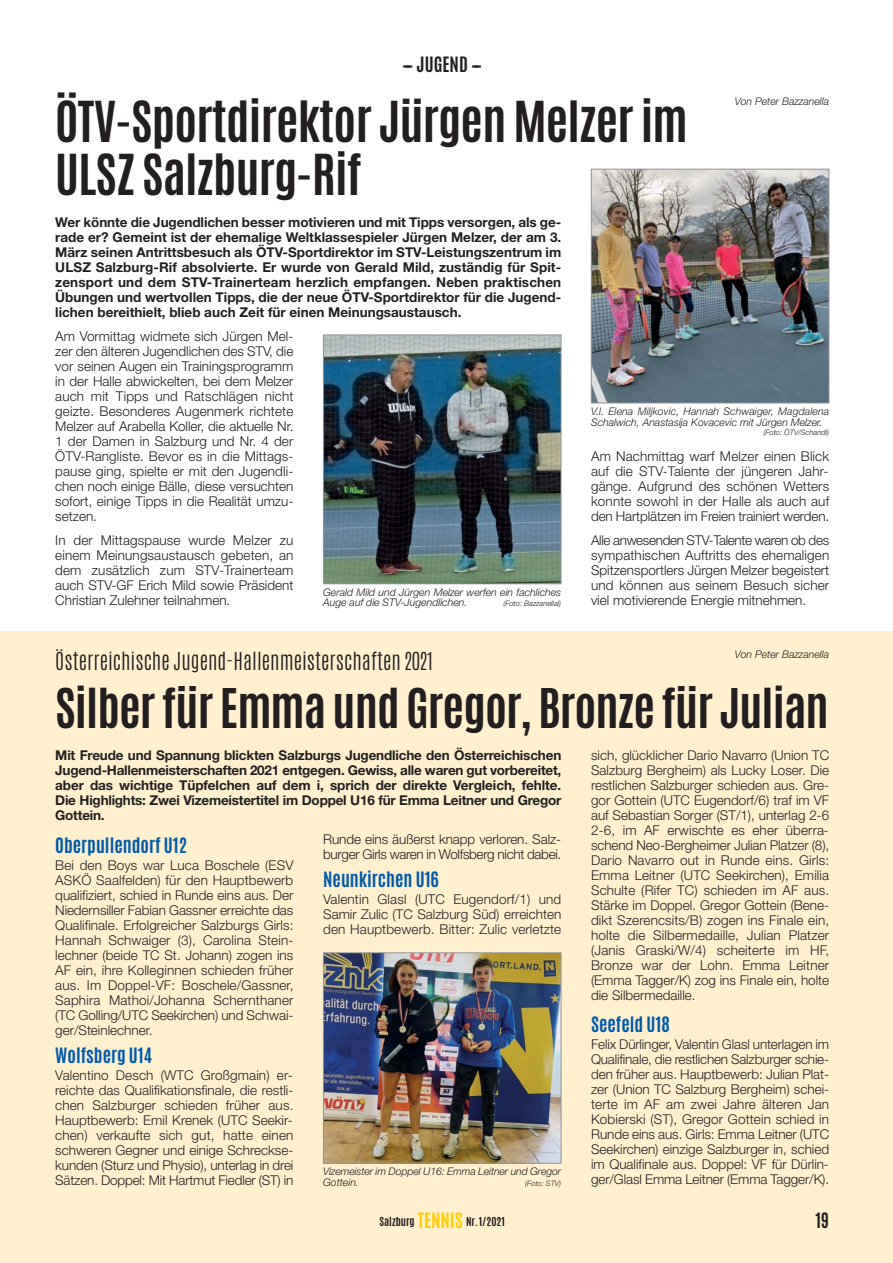
<style>
.page{position:relative;width:893px;height:1263px;background:#fff}
.page>*{position:absolute;margin:0;border:0;box-sizing:border-box;transform-origin:0 0}
.t1{font:700 48px/52.5px "Antonio";letter-spacing:-.015em;color:#231f20}
.t2{font:700 46.5px "Antonio";letter-spacing:-.02em;color:#231f20}
.t3{font:300 21px "Antonio";color:#231f20}
.t4{font:700 18px "Antonio";color:#005aaa}
.t5{font:700 18px "Antonio";color:#231f20}
.t6{font:700 18px "Antonio";color:#231f20;scale:.95 1}
.t7{font:300 13.5px/15px "Helvetica Neue";color:#231f20;text-align:justify}
.t8{font:700 13.5px/15px "Helvetica Neue";letter-spacing:-.015em;color:#231f20;text-align:justify}
.t9{font:300 13.5px/15px "Helvetica Neue";letter-spacing:-.02em;color:#231f20}
.t10{font:italic 300 10.5px/10.5px "Helvetica Neue";color:#231f20}
.t11{font:700 10.5px "Antonio";color:#231f20}
.t12{font:italic 300 7.5px "Helvetica Neue";color:#231f20}
.s1{font-size:18px;color:#ffcb04}
</style>
<div class="page">
<div style="left:0;top:631px;width:893px;height:632px;background:#fff1d0"></div>
<img style="left:593px;top:171px;width:234px;height:230px">
<div style="left:591px;top:169px;width:238px;height:234px;border:1px solid #939598"></div>
<img style="left:325px;top:337px;width:234px;height:245px">
<div style="left:323px;top:335px;width:238px;height:249px;border:1px solid #939598"></div>
<img style="left:325px;top:954px;width:234px;height:207px">
<div style="left:323px;top:952px;width:238px;height:211px;border:1px solid #939598"></div>
<h3 class="t5" style="left:402px;top:56px;width:81px">––– JUGEND –––</h3>
<h1 class="t1" style="left:55px;top:98px;width:634px">ÖTV-Sportdirektor Jürgen Melzer im<br>ULSZ Salzburg-Rif</h1>
<p class="t10" style="left:735px;top:97px;width:96px">Von Peter Bazzanella</p>
<p class="t8" style="left:55px;top:215px;width:508px">Wer könnte die Jugendlichen besser motivieren und mit Tipps versorgen, als ge&shy;rade er? Gemeint ist der ehemalige Weltklassespieler Jürgen Melzer, der am 3.<br>März seinen Antrittsbesuch als ÖTV-Sportdirektor im STV-Leistungszentrum im ULSZ Salzburg-Rif absolvierte. Er wurde von Gerald Mild, zuständig für Spit&shy;zensport und dem STV-Trainerteam herzlich empfangen. Neben praktischen Übungen und wertvollen Tipps, die der neue ÖTV-Sportdirektor für die Jugend&shy;lichen bereithielt, blieb auch Zeit für einen Meinungsaustausch.</p>
<p class="t7" style="left:55px;top:330px;width:240px">Am Vormittag widmete sich Jürgen Mel&shy;zer den älteren Jugendlichen des STV, die vor seinen Augen ein Trainingsprogramm in der Halle abwickelten, bei dem Melzer auch mit Tipps und Ratschlägen nicht geizte. Besonderes Augenmerk richtete Melzer auf Arabella Koller, die aktuelle Nr.<br>1 der Damen in Salzburg und Nr. 4 der ÖTV-Rangliste. Bevor es in die Mittags&shy;pause ging, spielte er mit den Jugendli&shy;chen noch einige Bälle, diese versuchten sofort, einige Tipps in die Realität umzu&shy;setzen.</p>
<p class="t7" style="left:55px;top:534px;width:240px">In der Mittagspause wurde Melzer zu einem Meinungsaustausch gebeten, an dem zusätzlich zum STV-Trainerteam auch STV-GF Erich Mild sowie Präsident Christian Zulehner teilnahmen.</p>
<p class="t10" style="left:323px;top:587px;width:240px">Gerald Mild und Jürgen Melzer werfen ein fachliches<br>Auge auf die STV-Jugendlichen.</p>
<p class="t12" style="left:503px;top:601px;width:59px">(Foto: Bazzanellal)</p>
<p class="t10" style="left:591px;top:407px;width:240px">V.l. Elena Miljkovic, Hannah Schwaiger, Magdalena<br>Schalwich, Anastasija Kovacevic mit Jürgen Melzer.</p>
<p class="t12" style="left:764px;top:429px;width:67px">(Foto: ÖTV/Schandl)</p>
<p class="t7" style="left:591px;top:450px;width:240px">Am Nachmittag warf Melzer einen Blick auf die STV-Talente der jüngeren Jahr&shy;gänge. Aufgrund des schönen Wetters konnte sowohl in der Halle als auch auf den Hartplätzen im Freien trainiert werden.</p>
<p class="t7" style="left:591px;top:533px;width:240px">Alle anwesenden STV-Talente waren ob des sympathischen Auftritts des ehemaligen Spitzensportlers Jürgen Melzer begeistert und können aus seinem Besuch sicher viel motivierende Energie mitnehmen.</p>
<h3 class="t3" style="left:55px;top:652px;width:379px">Österreichische Jugend-Hallenmeisterschaften 2021</h3>
<h2 class="t2" style="left:55px;top:688px;width:775px">Silber für Emma und Gregor, Bronze für Julian</h2>
<p class="t8" style="left:55px;top:749px;width:508px">Mit Freude und Spannung blickten Salzburgs Jugendliche den Österreichischen Jugend-Hallenmeisterschaften 2021 entgegen. Gewiss, alle waren gut vorbereitet, aber das wichtige Tüpfelchen auf dem i, sprich der direkte Vergleich, fehlte.<br>Die Highlights: Zwei Vizemeistertitel im Doppel U16 für Emma Leitner und Gregor Gottein.</p>
<h3 class="t4" style="left:55px;top:837px;width:133px">Oberpullendorf U12</h3>
<p class="t7" style="left:55px;top:859px;width:240px">Bei den Boys war Luca Boschele (ESV ASKÖ Saalfelden) für den Hauptbewerb qualifiziert, schied in Runde eins aus. Der Niedernsiller Fabian Gassner erreichte das Qualifinale. Erfolgreicher Salzburgs Girls:<br>Hannah Schwaiger (3), Carolina Stein&shy;lechner (beide TC St. Johann) zogen ins AF ein, ihre Kolleginnen schieden früher aus. Im Doppel-VF: Boschele/Gassner, Saphira Mathoi/Johanna Schernthaner (TC Golling/UTC Seekirchen) und Schwai&shy;ger/Steinlechner.</p>
<h3 class="t4" style="left:55px;top:1047px;width:98px">Wolfsberg U14</h3>
<p class="t7" style="left:55px;top:1069px;width:240px">Valentino Desch (WTC Großgmain) er&shy;reichte das Qualifikationsfinale, die restli&shy;chen Salzburger schieden früher aus.<br>Hauptbewerb: Emil Krenek (UTC Seekir&shy;chen) verkaufte sich gut, hatte einen schweren Gegner und einige Schreckse&shy;kunden (Sturz und Physio), unterlag in drei Sätzen. Doppel: Mit Hartmut Fiedler (ST) in</p>
<p class="t10" style="left:735px;top:649px;width:96px">Von Peter Bazzanella</p>
<p class="t7" style="left:591px;top:749px;width:240px">sich, glücklicher Dario Navarro (Union TC Salzburg Bergheim) als Lucky Loser. Die restlichen Salzburger schieden aus. Gre&shy;gor Gottein (UTC Eugendorf/6) traf im VF auf Sebastian Sorger (ST/1), unterlag 2-6<br>2-6, im AF erwischte es eher überra&shy;schend Neo-Bergheimer Julian Platzer (8), Dario Navarro out in Runde eins. Girls:<br>Emma Leitner (UTC Seekirchen), Emilia Schulte (Rifer TC) schieden im AF aus.<br>Stärke im Doppel. Gregor Gottein (Bene&shy;dikt Szerencsits/B) zogen ins Finale ein, holte die Silbermedaille, Julian Platzer (Janis Graski/W/4) scheiterte im HF, Bronze war der Lohn. Emma Leitner (Emma Tagger/K) zog ins Finale ein, holte die Silbermedaille.</p>
<h3 class="t4" style="left:591px;top:1016px;width:80px">Seefeld U18</h3>
<p class="t7" style="left:591px;top:1038px;width:240px">Felix Dürlinger, Valentin Glasl unterlagen im Qualifinale, die restlichen Salzburger schie&shy;den früher aus. Hauptbewerb: Julian Plat&shy;zer (Union TC Salzburg Bergheim) schei&shy;terte im AF am zwei Jahre älteren Jan Kobierski (ST), Gregor Gottein schied in Runde eins aus. Girls: Emma Leitner (UTC Seekirchen) einzige Salzburger in, schied im Qualifinale aus. Doppel: VF für Dürlin&shy;ger/Glasl Emma Leitner (Emma Tagger/K).</p>
<p class="t9" style="left:323px;top:833px;width:240px">Runde eins äußerst knapp verloren. Salz&shy;burger Girls waren in Wolfsberg nicht dabei.</p>
<h3 class="t4" style="left:323px;top:871px;width:117px">Neunkirchen U16</h3>
<p class="t7" style="left:323px;top:893px;width:240px">Valentin Glasl (UTC Eugendorf/1) und Samir Zulic (TC Salzburg Süd) erreichten den Hauptbewerb. Bitter: Zulic verletzte</p>
<p class="t10" style="left:323px;top:1167px;width:240px">Vizemeister im Doppel U16: Emma Leitner und Gregor<br>Gottein.</p>
<p class="t12" style="left:525px;top:1180px;width:37px">(Foto: STV)</p>
<p class="t11" style="left:380px;top:1217px;width:127px">Salzburg <span class="s1">TENNIS</span> Nr.1/2021</p>
<h3 class="t6" style="left:816px;top:1213px;width:16px">19</h3>
</div>
